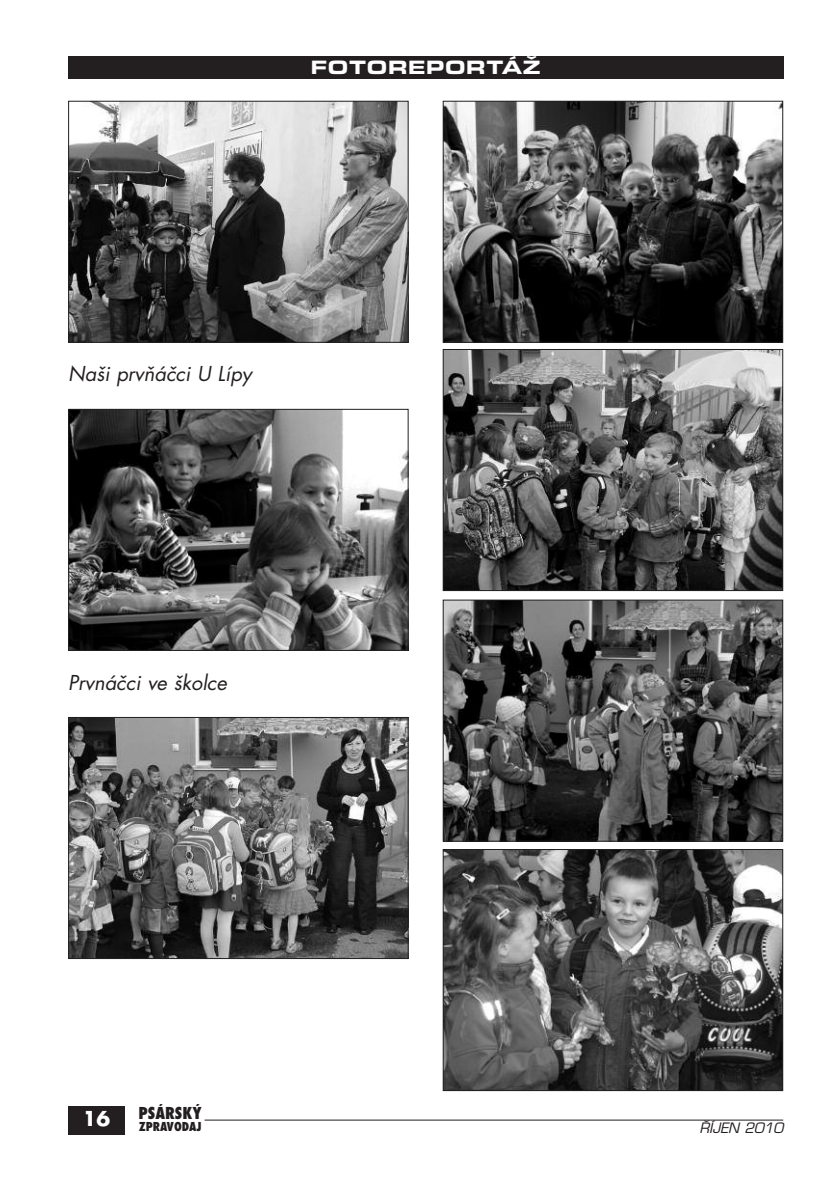
<style>
.page{position:relative;width:840px;height:1191px;background:#fff}
.page>*{position:absolute;margin:0;border:0;box-sizing:border-box;transform-origin:0 0}
.t1{font:italic 20px "Futura CE";color:#231f20}
.t2{font:20px "Eurostile TCE Blac Exte";color:#fff}
.t3{font:700 20px "Futura CE";color:#fff}
.t4{font:800 condensed 16px "Futura CE";color:#231f20}
.t5{font:italic 14px "Eurostile CE";color:#231f20}
.t6{font:800 condensed 12px "Futura CE";color:#231f20}
</style>
<div class="page">
<div style="left:68px;top:1106px;width:57px;height:28px;background:#231f20"></div>
<hr style="left:204px;top:1119px;width:578px;height:1px;background:#231f20">
<div style="left:68px;top:57px;width:714px;height:22px;background:#231f20"></div>
<img style="left:70px;top:411px;width:336px;height:238px">
<div style="left:68px;top:409px;width:340px;height:242px;border:1px solid #231f20"></div>
<img style="left:444px;top:103px;width:336px;height:238px">
<div style="left:442px;top:101px;width:340px;height:242px;border:1px solid #231f20"></div>
<img style="left:70px;top:103px;width:336px;height:238px">
<div style="left:68px;top:101px;width:340px;height:242px;border:1px solid #231f20"></div>
<img style="left:444px;top:351px;width:336px;height:238px">
<div style="left:442px;top:349px;width:340px;height:242px;border:1px solid #231f20"></div>
<img style="left:444px;top:851px;width:336px;height:238px">
<div style="left:442px;top:849px;width:340px;height:242px;border:1px solid #231f20"></div>
<img style="left:70px;top:719px;width:336px;height:238px">
<div style="left:68px;top:717px;width:340px;height:242px;border:1px solid #231f20"></div>
<img style="left:444px;top:601px;width:336px;height:238px">
<div style="left:442px;top:599px;width:340px;height:242px;border:1px solid #231f20"></div>
<p class="t2" style="left:310px;top:55px;width:232px">FOTOREPORTÁŽ</p>
<p class="t1" style="left:68px;top:365px;width:185px">Naši prvňáčci U Lípy</p>
<p class="t1" style="left:68px;top:673px;width:160px">Prvnáčci ve školce</p>
<p class="t3" style="left:83px;top:1109px;width:29px">16</p>
<p class="t4" style="left:138px;top:1106px;width:65px">PSÁRSKÝ</p>
<p class="t6" style="left:139px;top:1121px;width:64px">ZPRAVODAJ</p>
<p class="t5" style="left:699px;top:1123px;width:85px">¤ÍJEN 2010</p>
</div>
